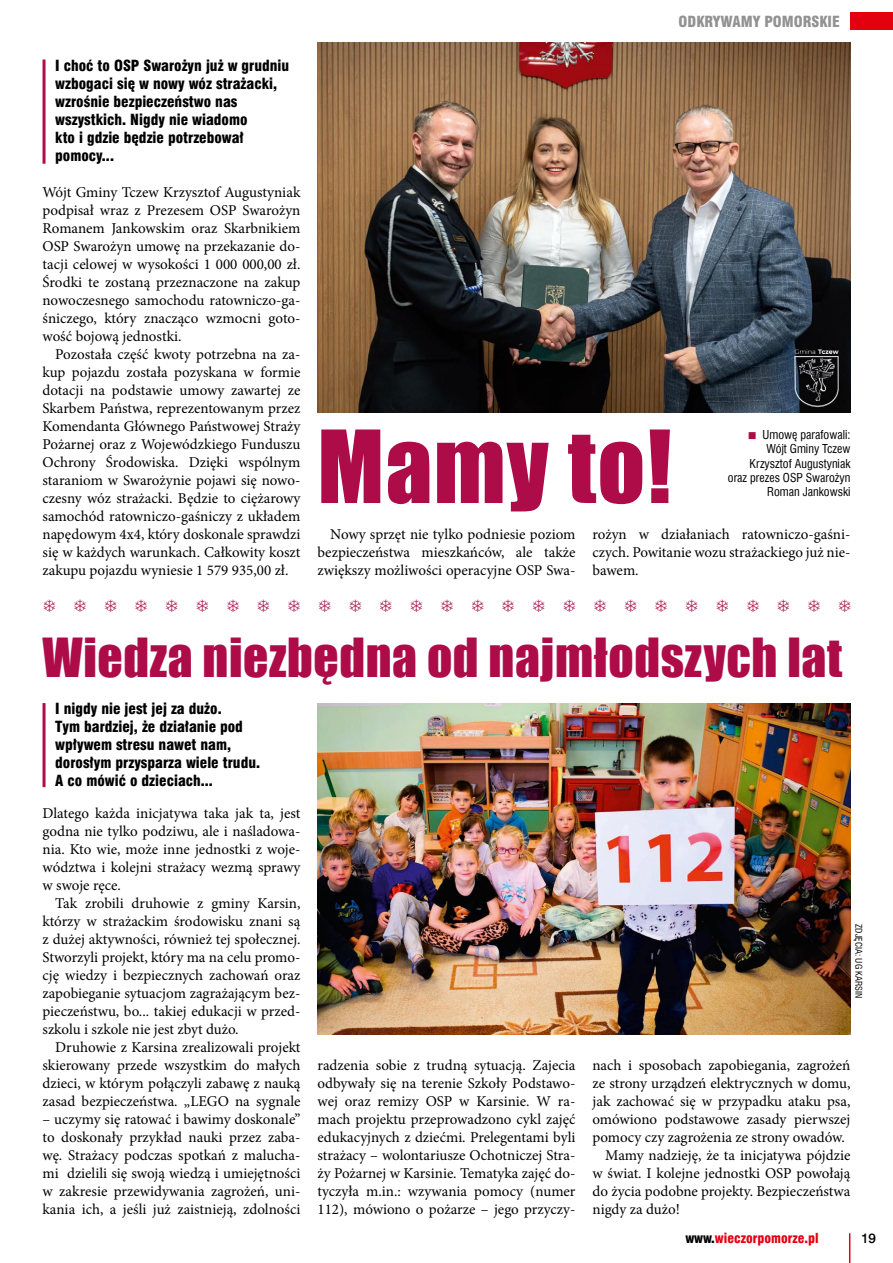
<style>
.page{position:relative;width:893px;height:1263px;background:#fff}
.page>*{position:absolute;margin:0;border:0;box-sizing:border-box;transform-origin:0 0}
.t1{font:93px "Impact";color:#ae0b49}
.t2{font:49.5px "Impact";letter-spacing:.01em;color:#ae0b49}
.t3{font:15px/18px "Minion Pro";color:#000;text-align:justify}
.t4{font:15px/18px "Swis 721 Blk Cn EU Normal";color:#000}
.t5{font:15px "Swis 721 Blk Cn EU Normal";color:#929292}
.t6{font:13.5px "Swis 721 Blk Cn EU Normal";color:#e3000f}
.t7{font:13.5px "Swis 721 Md EU Normal";color:#000}
.t8{font:12px/14.4px "Swis 721 Cn EU Normal";color:#000;text-align:right}
.t9{font:9px "Swis 721 Cn EU Normal";color:#000}
.s1{color:#ae0b49}
.s2{color:#000}
</style>
<div class="page">
<hr style="left:849px;top:1233px;width:1px;height:30px;background:#e3000f">
<div style="left:850px;top:13px;width:43px;height:17px;background:#e3000f"></div>
<img style="left:317px;top:703px;width:533px;height:331px">
<img style="left:317px;top:43px;width:533px;height:369px">
<hr style="left:43px;top:60px;width:3px;height:104px;background:#ae0b49">
<hr style="left:43px;top:703px;width:3px;height:84px;background:#ae0b49">
<p class="t4" style="left:55px;top:57px;width:236px">I choć to OSP Swarożyn już w grudniu wzbogaci się w nowy wóz strażacki, wzrośnie bezpieczeństwo nas wszystkich. Nigdy nie wiadomo<br>kto i gdzie będzie potrzebował pomocy...</p>
<p class="t3" style="left:43px;top:183px;width:259px">Wójt Gminy Tczew Krzysztof Augustyniak podpisał wraz z Prezesem OSP Swarożyn Romanem Jankowskim oraz Skarbnikiem OSP Swarożyn umowę na przekazanie do&shy;tacji celowej w wysokości 1 000 000,00 zł.<br>Środki te zostaną przeznaczone na zakup nowoczesnego samochodu ratowniczo-ga&shy;śniczego, który znacząco wzmocni goto&shy;wość bojową jednostki.</p>
<p class="t3" style="left:43px;top:345px;width:259px;text-indent:13px">Pozostała część kwoty potrzebna na za&shy;kup pojazdu została pozyskana w formie dotacji na podstawie umowy zawartej ze Skarbem Państwa, reprezentowanym przez Komendanta Głównego Państwowej Straży Pożarnej oraz z Wojewódzkiego Funduszu Ochrony Środowiska. Dzięki wspólnym staraniom w Swarożynie pojawi się nowo&shy;czesny wóz strażacki. Będzie to ciężarowy samochód ratowniczo-gaśniczy z układem napędowym 4x4, który doskonale sprawdzi się w każdych warunkach. Całkowity koszt zakupu pojazdu wyniesie 1 579 935,00 zł.</p>
<p class="t5" style="left:679px;top:12px;width:156px">Od krywamy Pomorskie</p>
<h1 class="t1" style="left:317px;top:394px;width:356px">Mamy to!</h1>
<p class="t8" style="left:748px;top:427px;width:104px"><span class="s1">■</span> Umowę parafowali:</p>
<p class="t8" style="left:766px;top:441px;width:86px">Wójt Gminy Tczew</p>
<p class="t8" style="left:750px;top:456px;width:103px">Krzysztof Augustyniak</p>
<p class="t8" style="left:728px;top:470px;width:63px">oraz prezes OSP</p>
<p class="t8" style="left:767px;top:470px;width:85px">Swarożyn<br>Roman Jankowski</p>
<p class="t3" style="left:317px;top:525px;width:259px;text-indent:13px">Nowy sprzęt nie tylko podniesie poziom bezpieczeństwa mieszkańców, ale także zwiększy możliwości operacyjne OSP Swa-</p>
<p class="t3" style="left:592px;top:525px;width:259px">rożyn w działaniach ratowniczo-gaśni&shy;czych. Powitanie wozu strażackiego już nie&shy;bawem.</p>
<h2 class="t2" style="left:43px;top:619px;width:801px">Wiedza niezbędna od najmłodszych lat</h2>
<p class="t4" style="left:55px;top:701px;width:206px">I nigdy nie jest jej za dużo.<br>Tym bardziej, że działanie pod wpływem stresu nawet nam, dorosłym przysparza wiele trudu.<br>A co mówić o dzieciach...</p>
<p class="t3" style="left:43px;top:804px;width:259px">Dlatego każda inicjatywa taka jak ta, jest godna nie tylko podziwu, ale i naśladowa&shy;nia. Kto wie, może inne jednostki z woje&shy;wództwa i kolejni strażacy wezmą sprawy w swoje ręce.</p>
<p class="t3" style="left:43px;top:894px;width:259px;text-indent:13px">Tak zrobili druhowie z gminy Karsin, którzy w strażackim środowisku znani są z dużej aktywności, również tej społecznej.<br>Stworzyli projekt, który ma na celu promo&shy;cję wiedzy i bezpiecznych zachowań oraz zapobieganie sytuacjom zagrażającym bez&shy;pieczeństwu, bo... takiej edukacji w przed&shy;szkolu i szkole nie jest zbyt dużo.</p>
<p class="t3" style="left:43px;top:1038px;width:259px;text-indent:13px">Druhowie z Karsina zrealizowali projekt skierowany przede wszystkim do małych dzieci, w którym połączyli zabawę z nauką zasad bezpieczeństwa. „LEGO na sygnale</p>
<p class="t3" style="left:43px;top:1110px;width:259px">– uczymy się ratować i bawimy doskonale” to doskonały przykład nauki przez zaba&shy;wę. Strażacy podczas spotkań z malucha&shy;mi dzielili się swoją wiedzą i umiejętności w zakresie przewidywania zagrożeń, uni&shy;kania ich, a jeśli już zaistnieją, zdolności</p>
<p class="t9" style="left:865px;top:924px;width:75px;rotate:90deg">Zdjęcia: UG Karsin</p>
<p class="t3" style="left:317px;top:1056px;width:259px">radzenia sobie z trudną sytuacją. Zajecia odbywały się na terenie Szkoły Podstawo&shy;wej oraz remizy OSP w Karsinie. W ra&shy;mach projektu przeprowadzono cykl zajęć edukacyjnych z dziećmi. Prelegentami byli strażacy – wolontariusze Ochotniczej Stra&shy;ży Pożarnej w Karsinie. Tematyka zajęć do&shy;tyczyła m.in.: wzywania pomocy (numer 112), mówiono o pożarze – jego przyczy-</p>
<p class="t3" style="left:592px;top:1056px;width:259px">nach i sposobach zapobiegania, zagrożeń</p>
<p class="t3" style="left:592px;top:1074px;width:259px">ze strony urządzeń elektrycznych w domu,</p>
<p class="t3" style="left:592px;top:1092px;width:259px">jak zachować się w przypadku ataku psa,</p>
<p class="t3" style="left:592px;top:1110px;width:259px">omówiono podstawowe zasady pierwszej</p>
<p class="t3" style="left:592px;top:1128px;width:254px">pomocy czy zagrożenia ze strony owadów.</p>
<p class="t3" style="left:605px;top:1146px;width:247px">Mamy nadzieję, że ta inicjatywa pójdzie</p>
<p class="t3" style="left:592px;top:1164px;width:259px">w świat. I kolejne jednostki OSP powołają</p>
<p class="t3" style="left:592px;top:1182px;width:259px">do życia podobne projekty. Bezpieczeństwa</p>
<p class="t3" style="left:592px;top:1200px;width:89px">nigdy za dużo!</p>
<p class="t6" style="left:685px;top:1230px;width:135px"><span class="s2">www.</span>wieczorpomorze.pl</p>
<p class="t7" style="left:861px;top:1230px;width:17px">19</p>
</div>
